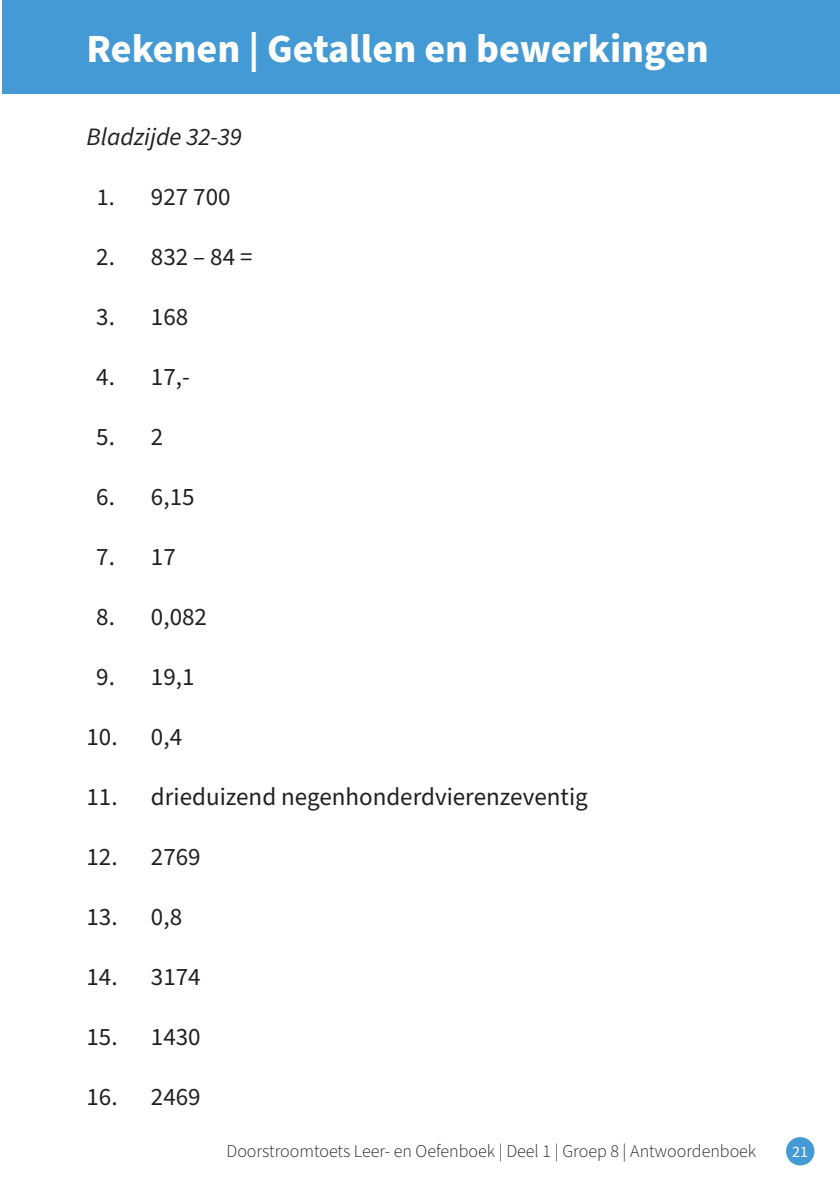
<style>
.page{position:relative;width:840px;height:1191px;background:#fff}
.page>*{position:absolute;margin:0;border:0;box-sizing:border-box;transform-origin:0 0}
.t1{font:700 40px "Source Sans Pro";color:#fff}
.t2{font:25px "Source Sans Pro";color:#231f20}
.t3{font:italic 25px "Source Sans Pro";color:#231f20}
.t4{font:300 18px "Source Sans Pro";color:#231f20}
.t5{font:16px "Source Sans Pro";color:#fff}
.s1{font-size:24px}
</style>
<div class="page">
<div style="left:785px;top:1137px;width:29px;height:28px;background:#449ad4;border-radius:50%"></div>
<div style="left:3px;top:0;width:836px;height:94px;background:#449ad4"></div>
<h1 class="t1" style="left:86px;top:21px;width:623px">Rekenen | Getallen en bewerkingen</h1>
<p class="t3" style="left:86px;top:120px;width:157px">Bladzijde 32-39</p>
<p class="t2" style="left:97px;top:180px;width:135px"><span class="s1">1.</span> 927 700</p>
<p class="t2" style="left:96px;top:240px;width:158px">2. 832 – 84 =</p>
<p class="t2" style="left:96px;top:300px;width:93px">3. 168</p>
<p class="t2" style="left:96px;top:360px;width:95px">4. 17,-</p>
<p class="t2" style="left:96px;top:420px;width:69px">5. 2</p>
<p class="t2" style="left:96px;top:480px;width:100px">6. 6,15</p>
<p class="t2" style="left:96px;top:540px;width:81px">7. 17</p>
<p class="t2" style="left:96px;top:600px;width:112px">8. 0,082</p>
<p class="t2" style="left:96px;top:660px;width:100px">9. 19,1</p>
<p class="t2" style="left:86px;top:720px;width:97px">10. 0,4</p>
<p class="t2" style="left:86px;top:780px;width:502px">11. drieduizend negenhonderdvierenzeventig</p>
<p class="t2" style="left:86px;top:840px;width:116px">12. 2769</p>
<p class="t2" style="left:86px;top:900px;width:97px">13. 0,8</p>
<p class="t2" style="left:86px;top:960px;width:116px">14. 3174</p>
<p class="t2" style="left:86px;top:1020px;width:116px">15. 1430</p>
<p class="t2" style="left:86px;top:1080px;width:116px">16. 2469</p>
<p class="t4" style="left:226px;top:1139px;width:531px">Doorstroomtoets Leer- en Oefenboek | Deel 1 | Groep 8 | Antwoordenboek</p>
<p class="t5" style="left:791px;top:1140px;width:17px">21</p>
</div>
